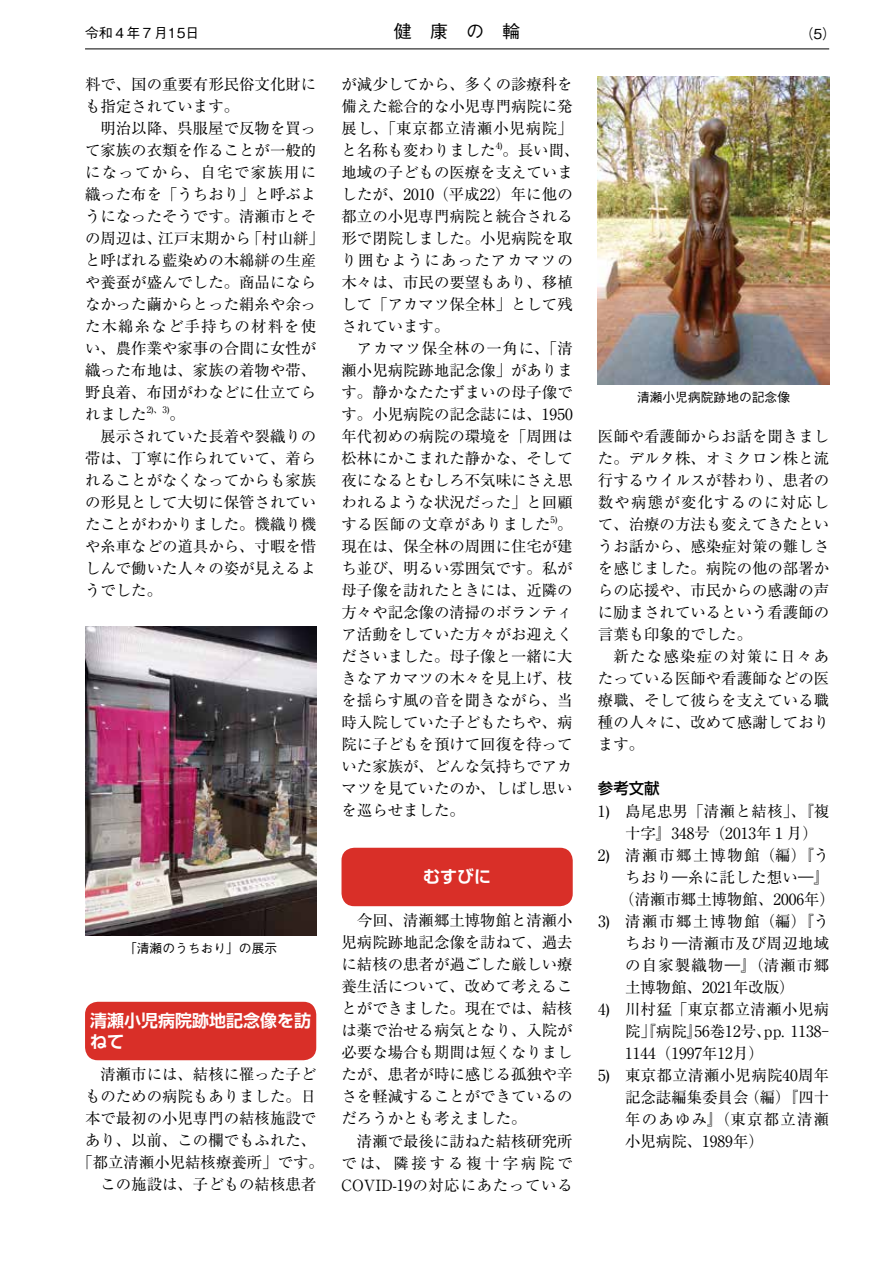
<style>
.page{position:relative;width:893px;height:1263px;background:#fff}
.page>*{position:absolute;margin:0;border:0;box-sizing:border-box;transform-origin:0 0}
.t1{font:500 18px "Gothic BBB Pr 6 N";color:#000}
.t2{font:700 16.95px/21.3px "Shin Go Pr 6 N De";color:#fff}
.t3{font:15.45px/22px "Ryumin Pr 6 N";color:#000}
.t4{font:15.45px "Ryumin Pr 6 N";letter-spacing:.025em;color:#000}
.t5{font:15.45px "Ryumin Pr 6 N";letter-spacing:.105em;color:#000}
.t6{font:15.45px "Ryumin Pr 6 N";letter-spacing:.02em;color:#000}
.t7{font:15.45px "Ryumin Pr 6 N";letter-spacing:.08em;color:#000}
.t8{font:15.45px "Ryumin Pr 6 N";letter-spacing:.035em;color:#000}
.t9{font:500 15.45px "Shin Go Pr 6 N";color:#000}
.t10{font:500 13.8px "Gothic BBB Pr 6 N";color:#000}
.t11{font:500 12.75px "Gothic BBB Pr 6 N";color:#000}
.t12{font:9px "Ryumin Pr 6 N";color:#000}
</style>
<div class="page">
<hr style="left:85px;top:49px;width:744px;height:1px;background:#000">
<div style="left:85px;top:1002px;width:231px;height:58px;background:#d92f28;border-radius:13px"></div>
<div style="left:341px;top:848px;width:232px;height:58px;background:#d92f28;border-radius:13px"></div>
<img style="left:85px;top:627px;width:231px;height:308px">
<img style="left:598px;top:77px;width:231px;height:308px">
<p class="t10" style="left:85px;top:21px;width:116px">令和４年７月15日</p>
<p class="t1" style="left:394px;top:17px;width:128px">健　康　の　輪</p>
<p class="t10" style="left:800px;top:22px;width:38px">（5）</p>
<p class="t3" style="left:85px;top:72px;width:240px">料で、国の重要有形民俗文化財にも指定されています。<br>　明治以降、呉服屋で反物を買って家族の衣類を作ることが一般的になってから、自宅で家族用に織った布を「うちおり」と呼ぶようになったそうです。清瀬市とその周辺は、江戸末期から「村山絣」と呼ばれる藍染めの木綿絣の生産や養蚕が盛んでした。商品にならなかった繭からとった絹糸や余った木綿糸など手持ちの材料を使い、農作業や家事の合間に女性が織った布地は、家族の着物や帯、野良着、布団がわなどに仕立てられました</p>
<p class="t3" style="left:341px;top:73px;width:240px">が減少してから、多くの診療科を備えた総合的な小児専門病院に発展し、「東京都立清瀬小児病院」と名称も変わりました。長い間、</p>
<p class="t12" style="left:496px;top:138px;width:8px">4)</p>
<p class="t3" style="left:341px;top:160px;width:233px">地域の子どもの医療を支えていましたが、2010 （平成22）年に他の都立の小児専門病院と統合される形で閉院しました。小児病院を取り囲むようにあったアカマツの木々は、市民の要望もあり、移植して「アカマツ保全林」として残されています。<br>　アカマツ保全林の一角に、「清瀬小児病院跡地記念像」があります。静かなたたずまいの母子像です。小児病院の記念誌には、1950年代初めの病院の環境を「周囲は松林にかこまれた静かな、そして夜になるとむしろ不気味にさえ思われるような状況だった」と回顧する医師の文章がありました。</p>
<p class="t11" style="left:637px;top:387px;width:155px">清瀬小児病院跡地の記念像</p>
<p class="t12" style="left:147px;top:402px;width:24px">2)、3)</p>
<p class="t3" style="left:85px;top:403px;width:233px;text-indent:84px">。<br>　展示されていた長着や裂織りの帯は、丁寧に作られていて、着られることがなくなってからも家族の形見として大切に保管されていたことがわかりました。機織り機や糸車などの道具から、寸暇を惜しんで働いた人々の姿が見えるようでした。</p>
<p class="t3" style="left:598px;top:425px;width:233px">医師や看護師からお話を聞きました。デルタ株、オミクロン株と流行するウイルスが替わり、患者の数や病態が変化するのに対応して、治療の方法も変えてきたというお話から、感染症対策の難しさを感じました。病院の他の部署からの応援や、市民からの感謝の声に励まされているという看護師の言葉も印象的でした。<br>　新たな感染症の対策に日々あたっている医師や看護師などの医療職、そして彼らを支えている職種の人々に、改めて感謝しております。</p>
<p class="t9" style="left:598px;top:776px;width:63px">参考文献</p>
<p class="t8" style="left:598px;top:798px;width:233px">1)　島尾忠男「清瀬と結核」、『複</p>
<p class="t3" style="left:625px;top:821px;width:194px">十字』348号（2013年１月）</p>
<p class="t5" style="left:598px;top:842px;width:233px">2)　清瀬市郷土博物館（編）『う</p>
<p class="t6" style="left:625px;top:865px;width:206px">ちおり―糸に託した想い―』</p>
<p class="t3" style="left:619px;top:887px;width:217px">（清瀬市郷土博物館、2006年）</p>
<p class="t5" style="left:598px;top:909px;width:233px">3)　清瀬市郷土博物館（編）『う</p>
<p class="t6" style="left:625px;top:931px;width:206px">ちおり―清瀬市及び周辺地域</p>
<p class="t7" style="left:625px;top:953px;width:206px">の自家製織物―』（清瀬市郷</p>
<p class="t3" style="left:625px;top:975px;width:171px">土博物館、2021年改版）</p>
<p class="t4" style="left:598px;top:997px;width:233px">4)　川村猛「東京都立清瀬小児病</p>
<p class="t3" style="left:625px;top:1019px;width:206px">院」『病院』56巻12号、pp. 1138-</p>
<p class="t3" style="left:625px;top:1041px;width:140px">1144（1997年12月）</p>
<p class="t4" style="left:598px;top:1063px;width:233px">5)　東京都立清瀬小児病院40周年</p>
<p class="t3" style="left:625px;top:1085px;width:206px">記念誌編集委員会（編）『四十</p>
<p class="t7" style="left:625px;top:1107px;width:206px">年のあゆみ』（東京都立清瀬</p>
<p class="t3" style="left:625px;top:1129px;width:140px">小児病院、1989年）</p>
<p class="t12" style="left:550px;top:512px;width:8px">5)</p>
<p class="t3" style="left:341px;top:535px;width:233px;text-align:justify">現在は、保全林の周囲に住宅が建ち並び、明るい雰囲気です。私が母子像を訪れたときには、近隣の方々や記念像の清掃のボランティア活動をしていた方々がお迎えくださいました。母子像と一緒に大きなアカマツの木々を見上げ、枝を揺らす風の音を聞きながら、当時入院していた子どもたちや、病院に子どもを預けて回復を待っていた家族が、どんな気持ちでアカマツを見ていたのか、しばし思いを巡らせました。</p>
<p class="t2" style="left:423px;top:865px;width:70px">むすびに</p>
<p class="t3" style="left:341px;top:909px;width:233px">　今回、清瀬郷土博物館と清瀬小児病院跡地記念像を訪ねて、過去に結核の患者が過ごした厳しい療養生活について、改めて考えることができました。現在では、結核は薬で治せる病気となり、入院が必要な場合も期間は短くなりましたが、患者が時に感じる孤独や辛さを軽減することができているのだろうかとも考えました。<br>　清瀬で最後に訪ねた結核研究所では、隣接する複十字病院で<br>COVID-19の対応にあたっている</p>
<p class="t11" style="left:124px;top:937px;width:155px">「清瀬のうちおり」の展示</p>
<p class="t2" style="left:90px;top:1009px;width:223px">清瀬小児病院跡地記念像を訪ねて</p>
<p class="t3" style="left:77px;top:1063px;width:248px;text-align:center">　清瀬市には、結核に罹った子どものための病院もありました。日本で最初の小児専門の結核施設であり、以前、この欄でもふれた、「都立清瀬小児結核療養所」です。　この施設は、子どもの結核患者</p>
</div>
